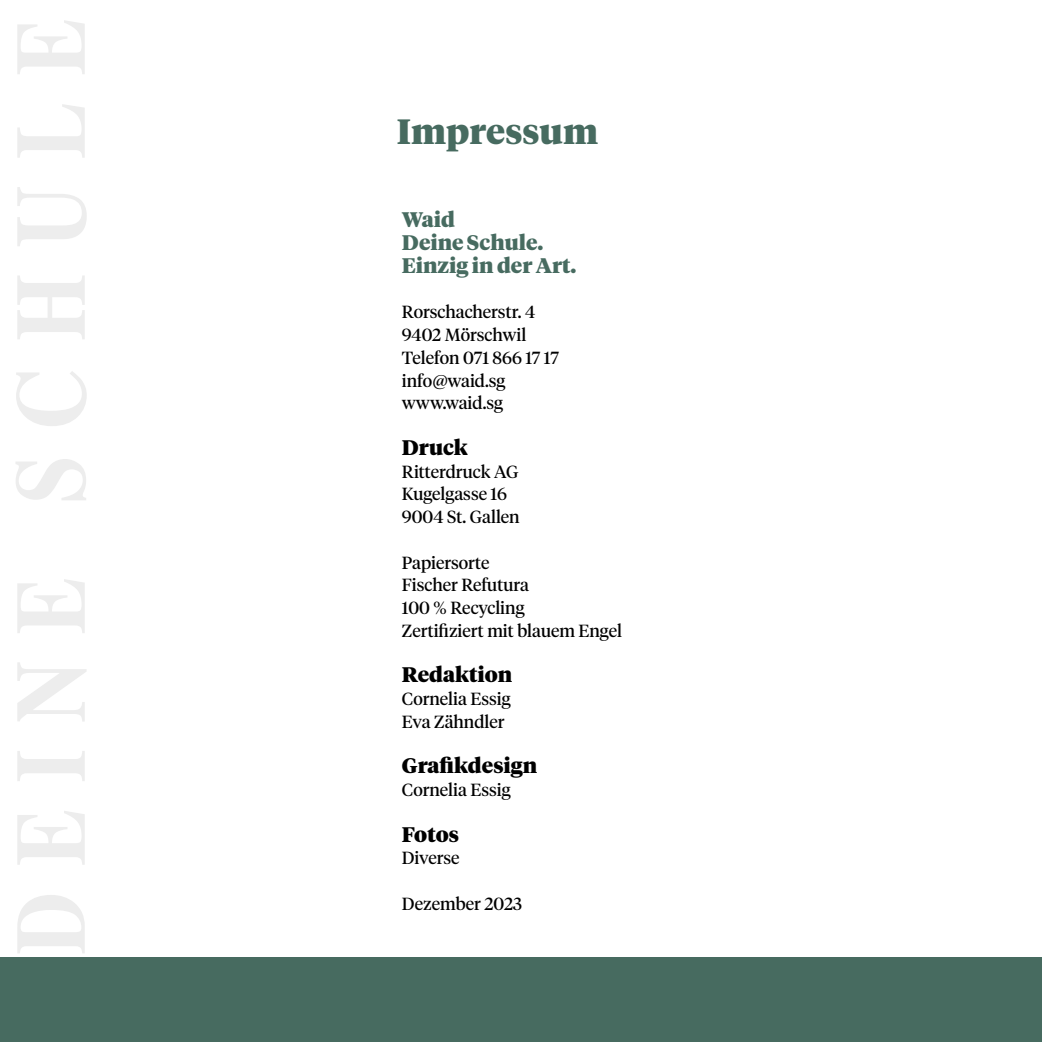
<style>
.page{position:relative;width:1042px;height:1042px;background:#fff}
.page>*{position:absolute;margin:0;border:0;box-sizing:border-box;transform-origin:0 0}
.t1{font:900 35px "Tiempos Headline";color:#476b60}
.t2{font:900 21px/22.8px "Tiempos Headline";color:#476b60}
.t3{font:900 21px "Tiempos Headline";color:#000}
.t4{font:17.5px/22.8px "Tiempos Headline";color:#000}
</style>
<div class="page">
<div style="left:0;top:957px;width:1042px;height:85px;background:#476b60"></div>
<h1 class="t1" style="left:397px;top:108px;width:202px">Impressum</h1>
<p class="t2" style="left:402px;top:207px;width:176px">Waid<br>Deine Schule.<br>Einzig in der Art.</p>
<p class="t4" style="left:402px;top:300px;width:158px">Rorschacherstr. 4<br>9402 Mörschwil<br>Telefon 071 866 17 17 info@waid.sg www.waid.sg</p>
<p class="t3" style="left:402px;top:433px;width:67px">Druck</p>
<p class="t4" style="left:402px;top:459px;width:119px">Ritterdruck AG<br>Kugelgasse 16<br>9004 St. Gallen</p>
<p class="t4" style="left:402px;top:550px;width:221px">Papiersorte<br>Fischer Refutura<br>100 % Recycling<br>Zertifiziert mit blauem Engel</p>
<p class="t3" style="left:402px;top:660px;width:112px">Redaktion</p>
<p class="t4" style="left:402px;top:687px;width:110px">Cornelia Essig<br>Eva Zähndler</p>
<p class="t3" style="left:402px;top:751px;width:137px">Grafikdesign</p>
<p class="t4" style="left:402px;top:778px;width:110px">Cornelia Essig</p>
<p class="t3" style="left:402px;top:819px;width:59px">Fotos</p>
<p class="t4" style="left:402px;top:846px;width:59px">Diverse</p>
<p class="t4" style="left:402px;top:891px;width:122px">Dezember 2023</p>
</div>
